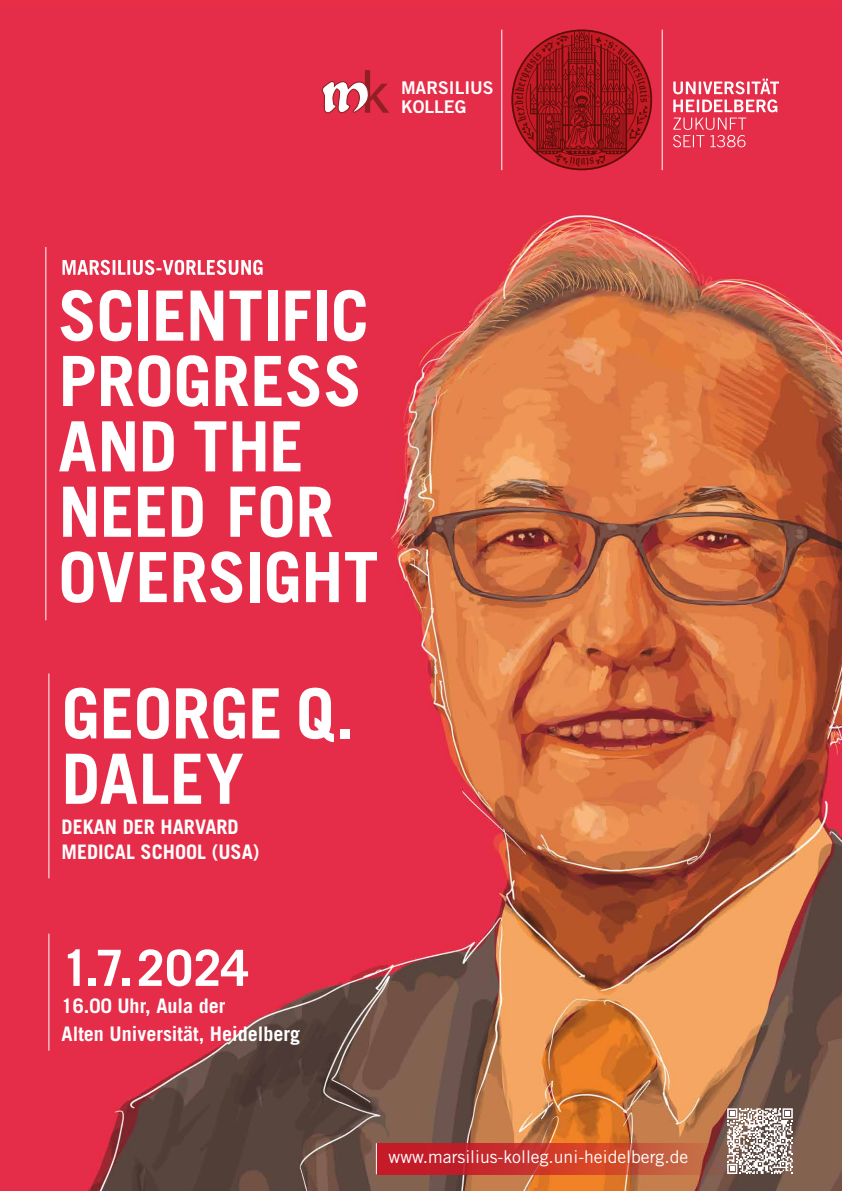
<style>
.page{position:relative;width:842px;height:1191px;background:#fff}
.page>*{position:absolute;margin:0;border:0;box-sizing:border-box;transform-origin:0 0}
.t1{font:700 69.4px/65.3px "Trade Gothic LT Std";letter-spacing:-.005em;color:#fff}
.t2{font:60px "Myriad Pro";color:#921f24}
.t3{font:700 50px "Trade Gothic LT Std";color:#fff}
.t4{font:700 20.1px/27.5px "Trade Gothic LT Std";color:#fff}
.t5{font:700 20px/25px "Trade Gothic LT Std";color:#fff}
.t6{font:17.6px "Trade Gothic LT Pro";color:#fff}
.t7{font:17.6px "Trade Gothic LT Pro Bd 2";color:#fff}
</style>
<div class="page">
<img style="left:0;top:8px;width:842px;height:1183px">
<svg style="left:62px;top:260px;width:201px;height:15px"></svg>
<hr style="left:45px;top:247px;width:1px;height:373px;background:#fff">
<svg style="left:511px;top:30px;width:141px;height:140px;background:#a91a24"></svg>
<svg style="left:322px;top:81px;width:48px;height:32px"></svg>
<hr style="left:501px;top:30px;width:1px;height:140px;background:#fff">
<hr style="left:662px;top:30px;width:1px;height:140px;background:#fff">
<svg style="left:673px;top:118px;width:73px;height:29px;background:#e9536a"></svg>
<svg style="left:673px;top:79px;width:106px;height:33px"></svg>
<hr style="left:48px;top:673px;width:1px;height:205px;background:#fff">
<hr style="left:48px;top:933px;width:1px;height:117px;background:#fff">
<svg style="left:377px;top:1143px;width:350px;height:31px;background:#c33b30"></svg>
<hr style="left:376px;top:1143px;width:1px;height:31px;background:#fff">
<svg style="left:727px;top:1108px;width:66px;height:66px"></svg>
<p class="t2" style="left:360px;top:56px;width:30px">k</p>
<p class="t7" style="left:401px;top:77px;width:94px">MARSILIUS</p>
<p class="t7" style="left:401px;top:96px;width:67px">KOLLEG</p>
<p class="t1" style="left:58px;top:282px;width:322px">SCIENTIFIC<br>PROGRESS<br>AND THE<br>NEED FOR<br>OVERSIGHT</p>
<p class="t1" style="left:62px;top:680px;width:294px">GEORGE Q.<br>DALEY</p>
<p class="t5" style="left:62px;top:814px;width:199px">DEKAN DER HARVARD<br>MEDICAL SCHOOL (USA)</p>
<p class="t3" style="left:62px;top:937px;width:189px">1.7.2024</p>
<p class="t4" style="left:62px;top:992px;width:240px">16.00 Uhr, Aula der<br>Alten Universität, Heidelberg</p>
<p class="t6" style="left:389px;top:1146px;width:301px">www.marsilius-kolleg.uni-heidelberg.de</p>
</div>
